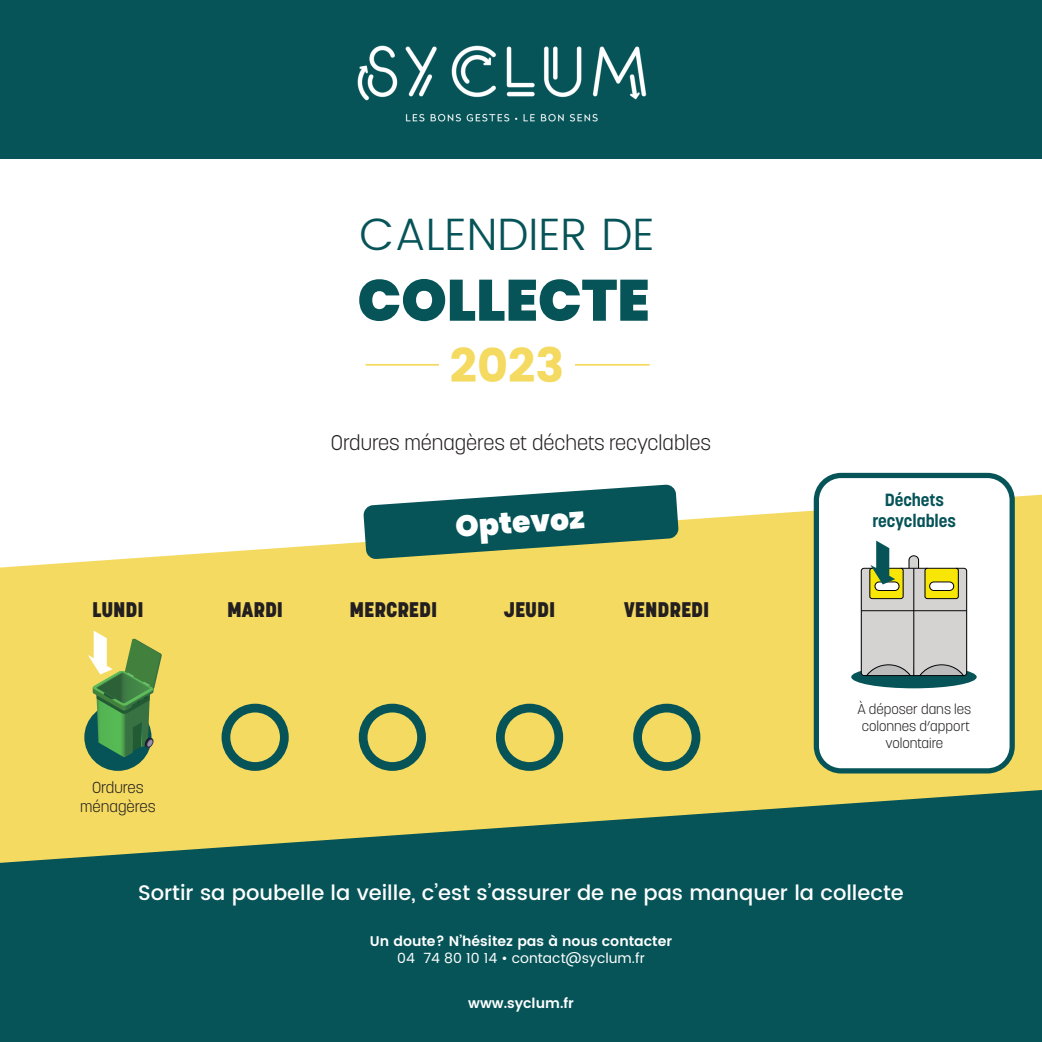
<style>
.page{position:relative;width:1042px;height:1042px;background:#fff}
.page>*{position:absolute;margin:0;border:0;box-sizing:border-box;transform-origin:0 0}
.t1{font:900 58.1px "Poppins";color:#065458}
.t2{font:47.6px "Poppins";color:#f4da60}
.t3{font:300 45.32px "Poppins";color:#065458}
.t4{font:900 29.75px "Poppins";color:#fff}
.t5{font:500 21px "Poppins";color:#fff}
.t6{font:300 21px "Korolev";color:#231f20}
.t7{font:800 21px "Korolev";color:#231f20}
.t8{font:700 17.5px/21px "Korolev";color:#065458;text-align:center}
.t9{font:300 15.75px/18.9px "Korolev";color:#231f20;text-align:center}
.t10{font:600 14px "Poppins";color:#fff}
.t11{font:300 14px/16.8px "Korolev";color:#231f20;text-align:center}
.t12{font:14px "Poppins";color:#fff}
</style>
<div class="page">
<div style="left:0;top:0;width:1042px;height:159px;background:#065458"></div>
<div style="left:0;top:721px;width:1042px;height:321px;background:#065458"></div>
<hr style="left:366px;top:364px;width:283px;height:2px;background:#f4da60">
<svg style="left:0;top:494px;width:1042px;height:369px;fill:#f4da60"></svg>
<img style="left:357px;top:45px;width:290px;height:77px">
<div style="left:439px;top:329px;width:136px;height:53px;background:#fff"></div>
<div style="left:89px;top:708px;width:58px;height:58px;background:#065458;border-radius:50%"></div>
<div style="left:84px;top:704px;width:67px;height:67px;border:9px solid #065458;border-radius:50%"></div>
<div style="left:222px;top:704px;width:67px;height:67px;border:9px solid #065458;border-radius:50%"></div>
<div style="left:359px;top:704px;width:67px;height:67px;border:9px solid #065458;border-radius:50%"></div>
<div style="left:496px;top:704px;width:67px;height:67px;border:9px solid #065458;border-radius:50%"></div>
<div style="left:633px;top:704px;width:67px;height:67px;border:9px solid #065458;border-radius:50%"></div>
<div style="left:816px;top:475px;width:196px;height:296px;background:#fff;border-radius:25px"></div>
<div style="left:814px;top:473px;width:201px;height:300px;border:5px solid #065458;border-radius:25px"></div>
<div style="left:851px;top:666px;width:125px;height:22px;background:#065458;border-radius:50%"></div>
<svg style="left:860px;top:540px;width:107px;height:136px"></svg>
<svg style="left:88px;top:630px;width:74px;height:127px;background:#81a459"></svg>
<svg style="left:363px;top:484px;width:316px;height:75px;background:#4d8072"></svg>
<h3 class="t3" style="left:359px;top:202px;width:297px">CALENDIER DE</h3>
<h1 class="t1" style="left:357px;top:267px;width:294px">COLLECTE</h1>
<h2 class="t2" style="left:450px;top:338px;width:116px">2023</h2>
<p class="t6" style="left:331px;top:429px;width:382px">Ordures ménagères et déchets recyclables</p>
<h3 class="t4" style="left:454px;top:509px;width:131px;rotate:-4deg">Optevoz</h3>
<p class="t7" style="left:92px;top:596px;width:53px">LUNDI</p>
<p class="t7" style="left:227px;top:596px;width:58px">MARDI</p>
<p class="t7" style="left:349px;top:596px;width:89px">MERCREDI</p>
<p class="t7" style="left:504px;top:596px;width:53px">JEUDI</p>
<p class="t7" style="left:624px;top:596px;width:87px">VENDREDI</p>
<p class="t9" style="left:80px;top:778px;width:77px">Ordures ménagères</p>
<p class="t8" style="left:872px;top:489px;width:85px">Déchets recyclables</p>
<p class="t11" style="left:857px;top:701px;width:115px">À déposer dans les colonnes d’apport volontaire</p>
<p class="t5" style="left:138px;top:876px;width:767px">Sortir sa poubelle la veille, c’est s’assurer de ne pas manquer la collecte</p>
<p class="t10" style="left:370px;top:930px;width:304px">Un doute? N’hésitez pas à nous contacter</p>
<p class="t12" style="left:397px;top:947px;width:249px">04 74 80 10 14 • contact@syclum.fr</p>
<p class="t10" style="left:468px;top:992px;width:107px">www.syclum.fr</p>
</div>
